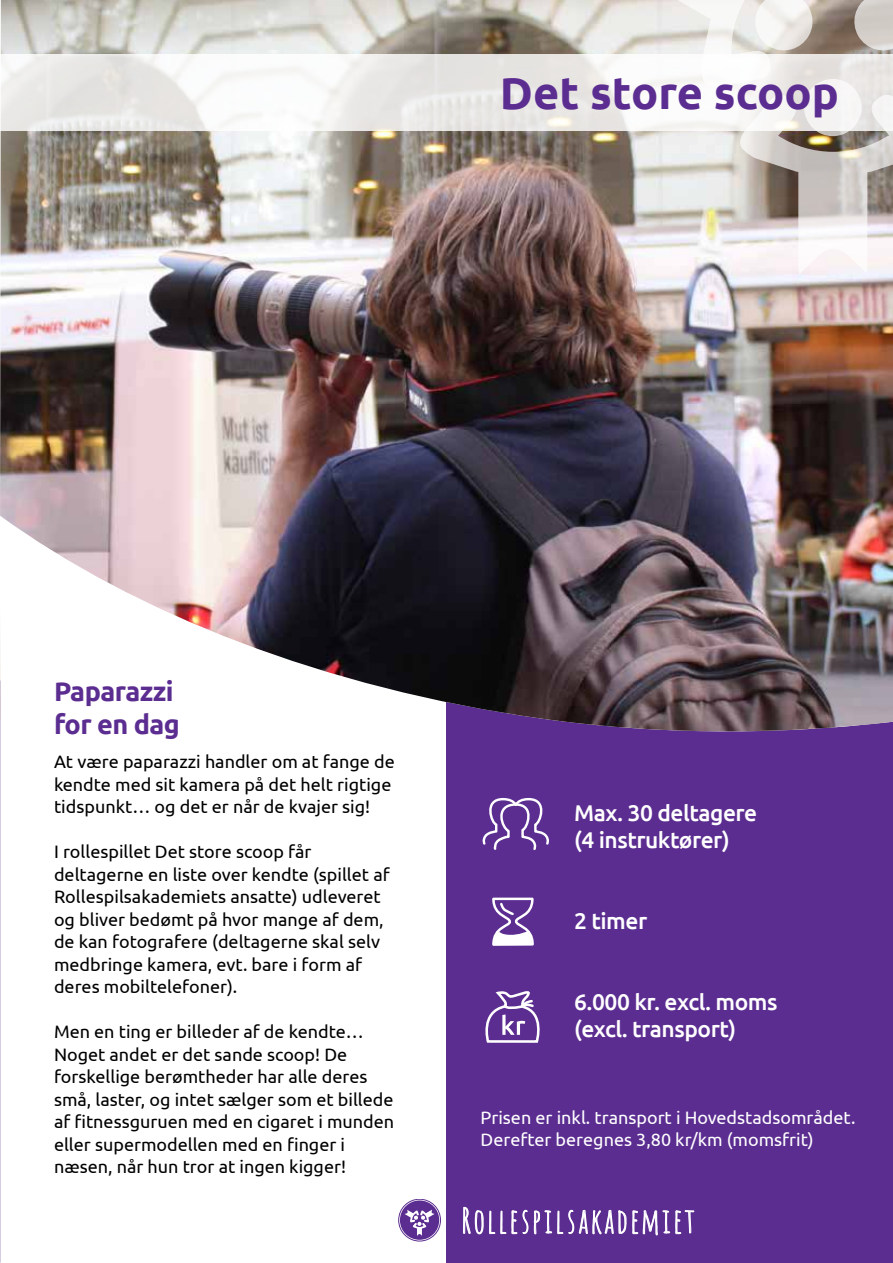
<style>
.page{position:relative;width:893px;height:1263px;background:#fff}
.page>*{position:absolute;margin:0;border:0;box-sizing:border-box;transform-origin:0 0}
.t1{font:700 45px "Ubuntu";color:#5c2d91}
.t2{font:33.9px "Amatica SC";letter-spacing:.015em;color:#fff}
.t3{font:700 27px/32.4px "Ubuntu";letter-spacing:-.02em;color:#5c2d91}
.t4{font:500 22.8px/27px "Ubuntu";letter-spacing:-.02em;color:#fff}
.t5{font:18px/22.5px "Ubuntu";color:#000}
.t6{font:18px/21.6px "Ubuntu";color:#fff}
</style>
<div class="page">
<div style="left:446px;top:680px;width:447px;height:583px;background:#5c2d91"></div>
<svg style="left:482px;top:798px;width:67px;height:52px"></svg>
<svg style="left:485px;top:991px;width:55px;height:52px"></svg>
<svg style="left:492px;top:897px;width:42px;height:49px"></svg>
<svg style="left:463px;top:1206px;width:232px;height:30px"></svg>
<div style="left:398px;top:1199px;width:43px;height:42px;border:1px solid #5c2d91;border-radius:50%"></div>
<svg style="left:400px;top:1200px;width:39px;height:40px"></svg>
<img style="left:0;top:0;width:893px;height:736px">
<svg style="left:0;top:54px;width:624px;height:77px;fill:#eae8e6"></svg>
<svg style="left:624px;top:0;width:269px;height:274px"></svg>
<h1 class="t1" style="left:500px;top:66px;width:341px">Det store scoop</h1>
<h3 class="t3" style="left:54px;top:675px;width:128px">Paparazzi for en dag</h3>
<p class="t5" style="left:54px;top:750px;width:342px">At være paparazzi handler om at fange de kendte med sit kamera på det helt rigtige tidspunkt… og det er når de kvajer sig!</p>
<p class="t5" style="left:54px;top:840px;width:337px">I rollespillet Det store scoop får deltagerne en liste over kendte (spillet af Rollespilsakademiets ansatte) udleveret og bliver bedømt på hvor mange af dem, de kan fotografere (deltagerne skal selv medbringe kamera, evt. bare i form af deres mobiltelefoner).</p>
<p class="t5" style="left:54px;top:1020px;width:342px">Men en ting er billeder af de kendte… Noget andet er det sande scoop! De forskellige berømtheder har alle deres små, laster, og intet sælger som et billede af fitnessguruen med en cigaret i munden eller supermodellen med en finger i næsen, når hun tror at ingen kigger!</p>
<p class="t4" style="left:574px;top:799px;width:185px">Max. 30 deltagere (4 instruktører)</p>
<p class="t4" style="left:574px;top:907px;width:75px">2 timer</p>
<p class="t4" style="left:574px;top:988px;width:205px">6.000 kr. excl. moms (excl. transport)</p>
<p class="t6" style="left:480px;top:1106px;width:376px">Prisen er inkl. transport i Hovedstadsområdet.<br>Derefter beregnes 3,80 kr/km (momsfrit)</p>
<h2 class="t2" style="left:460px;top:1194px;width:237px">Rollespilsakademiet</h2>
</div>
